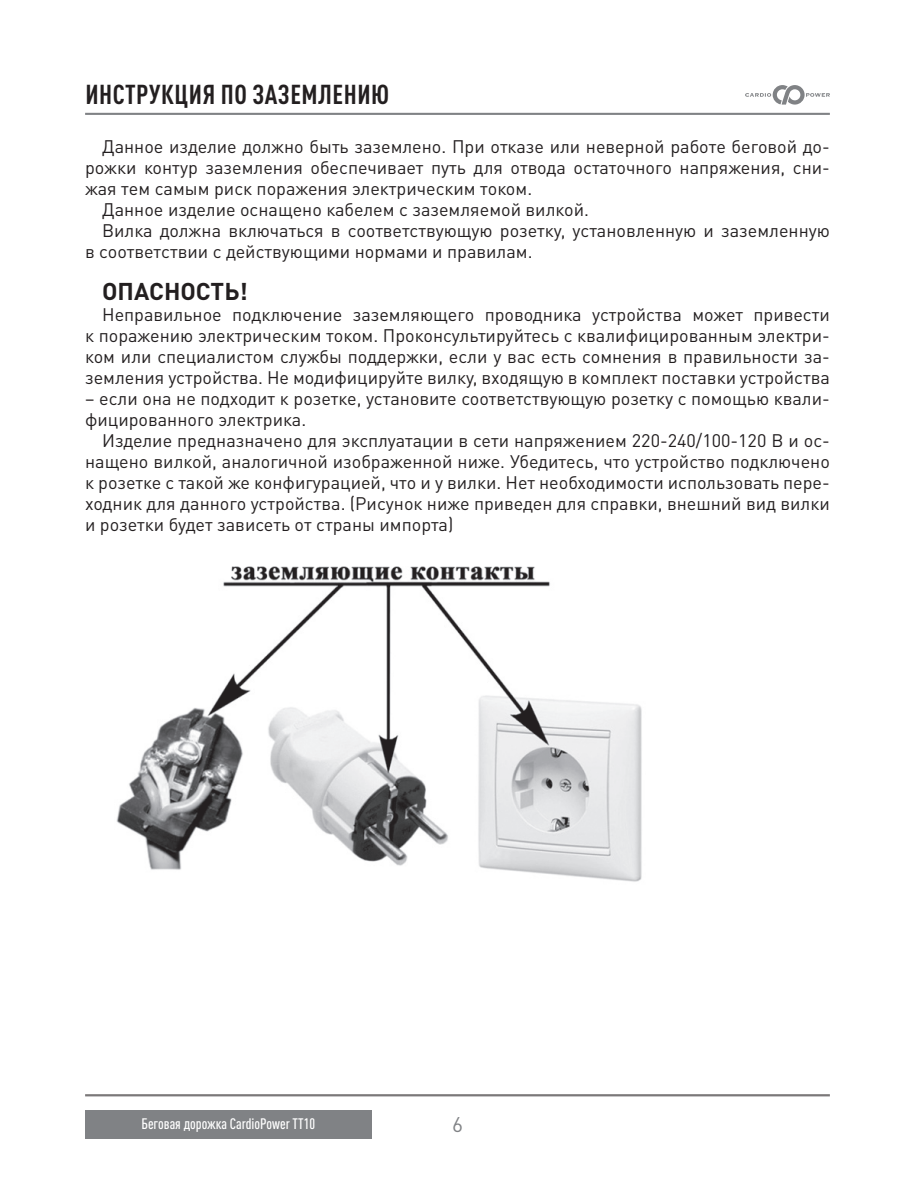
<style>
.page{position:relative;width:915px;height:1191px;background:#fff}
.page>*{position:absolute;margin:0;border:0;box-sizing:border-box;transform-origin:0 0}
.З1{font:700 condensed 27px "DIN Pro";letter-spacing:.02em;color:#231f20}
.З2-строч{font:700 24px "DIN Pro";color:#231f20}
.t1{font:21px "DIN Pro";color:#808285}
.Осн{font:18px/21px "DIN Pro";color:#231f20;text-align:justify}
.t2{font:500 condensed 15px "DIN Pro";color:#fff}
</style>
<div class="page">
<hr style="left:85px;top:1094px;width:744px;height:2px;background:#231f20">
<svg style="left:745px;top:85px;width:84px;height:20px"></svg>
<div style="left:85px;top:1109px;width:286px;height:29px;background:#808285"></div>
<hr style="left:85px;top:113px;width:744px;height:2px;background:#808285">
<img style="left:116px;top:566px;width:526px;height:316px">
<p class="З1" style="left:85px;top:74px;width:305px">ИНСТРУКЦИЯ ПО ЗАЗЕМЛЕНИЮ</p>
<p class="Осн" style="left:85px;top:134px;width:746px;text-indent:17px">Данное изделие должно быть заземлено. При отказе или неверной работе беговой до&shy;рожки контур заземления обеспечивает путь для отвода остаточного напряжения, сни&shy;жая тем самым риск поражения электрическим током.</p>
<p class="Осн" style="left:102px;top:197px;width:488px">Данное изделие оснащено кабелем с заземляемой вилкой.</p>
<p class="Осн" style="left:85px;top:218px;width:746px;text-indent:17px">Вилка должна включаться в соответствующую розетку, установленную и заземленную в соответствии с действующими нормами и правилам.</p>
<p class="З2-строч" style="left:102px;top:271px;width:147px">ОПАСНОСТЬ!</p>
<p class="Осн" style="left:85px;top:302px;width:746px;text-indent:17px">Неправильное подключение заземляющего проводника устройства может привести к поражению электрическим током. Проконсультируйтесь с квалифицированным электри&shy;ком или специалистом службы поддержки, если у вас есть сомнения в правильности за&shy;земления устройства. Не модифицируйте вилку, входящую в комплект поставки устройства</p>
<p class="Осн" style="left:85px;top:386px;width:746px">– если она не подходит к розетке, установите соответствующую розетку с помощью квали&shy;фицированного электрика.</p>
<p class="Осн" style="left:85px;top:428px;width:746px;text-indent:17px">Изделие предназначено для эксплуатации в сети напряжением 220-240/100-120 В и ос&shy;нащено вилкой, аналогичной изображенной ниже. Убедитесь, что устройство подключено к розетке с такой же конфигурацией, что и у вилки. Нет необходимости использовать пере&shy;ходник для данного устройства. (Рисунок ниже приведен для справки, внешний вид вилки и розетки будет зависеть от страны импорта)</p>
<p class="t2" style="left:141px;top:1113px;width:175px">Беговая дорожка CardioPower TT10</p>
<p class="t1" style="left:452px;top:1107px;width:12px">6</p>
</div>
